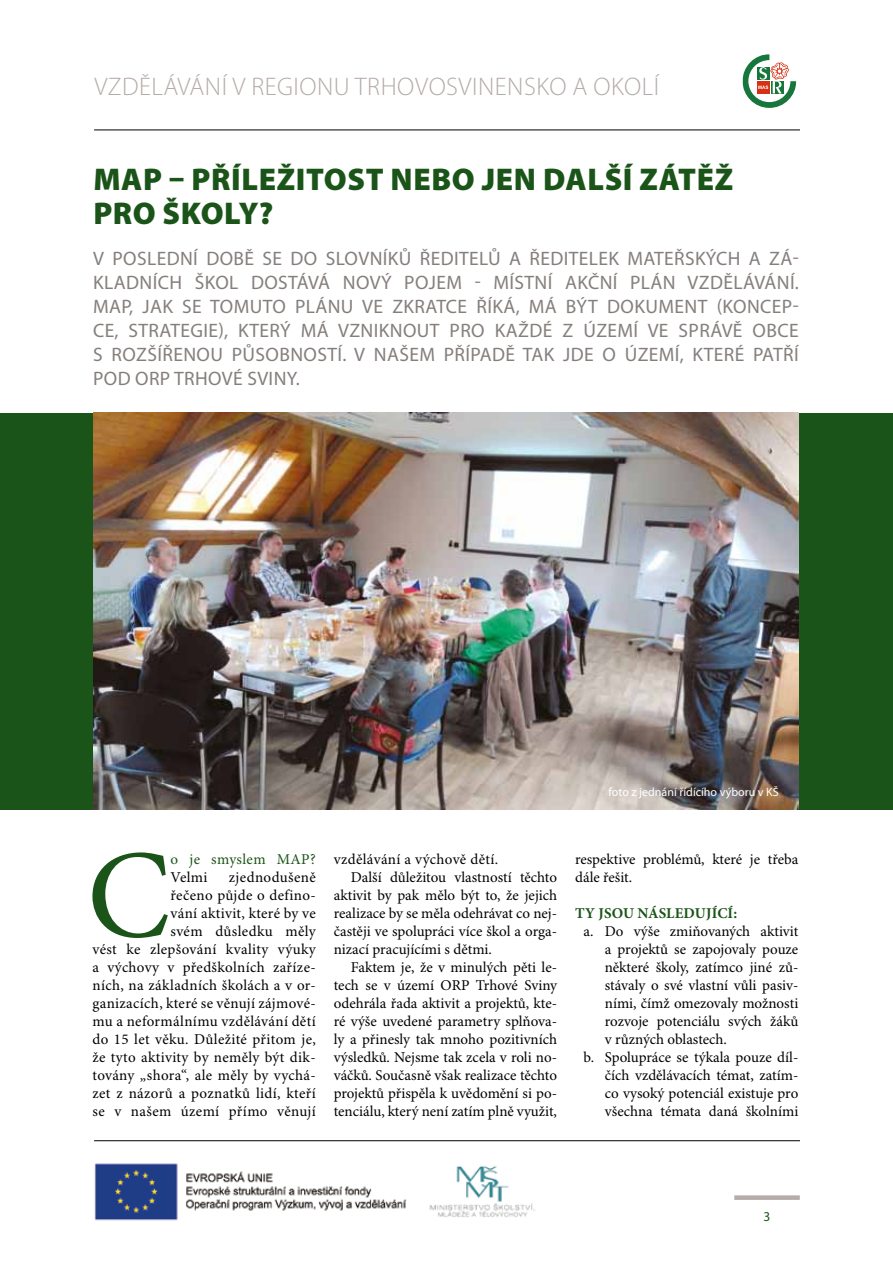
<style>
.page{position:relative;width:893px;height:1263px;background:#fff}
.page>*{position:absolute;margin:0;border:0;box-sizing:border-box;transform-origin:0 0}
.t1{font:125.7px "Minion Pro";color:#1b5418}
.t2{font:900 31.5px/34.5px "Myriad Pro";letter-spacing:.02em;color:#1b5418}
.t3{font:300 25.5px "Myriad Pro";letter-spacing:.02em;color:#b5aba8}
.t4{font:19.5px/24px "Myriad Pro";letter-spacing:.02em;color:#857f7c;text-align:justify}
.t5{font:15px/18px "Minion Pro";color:#000}
.t6{font:15px/18px "Minion Pro";letter-spacing:.025em;color:#000;text-align:right}
.t7{font:700 15px "Minion Pro";letter-spacing:.01em;color:#1b5418}
.t8{font:15px "Minion Pro";letter-spacing:.025em;color:#1b5418}
.t9{font:13.5px "Myriad Pro";color:#1b5418}
.t10{font:12px "Myriad Pro";color:#fff}
</style>
<div class="page">
<div style="left:734px;top:1195px;width:66px;height:5px;background:#b5aba8"></div>
<hr style="left:94px;top:1140px;width:706px;height:1px;background:#000">
<hr style="left:94px;top:130px;width:706px;height:1px;background:#000">
<svg style="left:742px;top:54px;width:54px;height:54px"></svg>
<img style="left:94px;top:1163px;width:441px;height:58px">
<div style="left:0;top:413px;width:893px;height:396px;background:#1b5418"></div>
<img style="left:94px;top:413px;width:705px;height:396px">
<h3 class="t3" style="left:94px;top:72px;width:566px">VZDĚLÁVÁNÍ V REGIONU TRHOVOSVINENSKO A OKOLÍ</h3>
<h2 class="t2" style="left:93px;top:162px;width:641px">MAP – PŘÍLEŽITOST NEBO JEN DALŠÍ ZÁTĚŽ<br>PRO ŠKOLY?</h2>
<h3 class="t4" style="left:93px;top:247px;width:707px">V POSLEDNÍ DOBĚ SE DO SLOVN ÍKŮ ŘEDITELŮ A ŘEDITELEK MATEŘSKÝCH AZÁ-KLADNÍCH ŠKOL DOSTÁVÁ NOVÝ POJEM - MÍSTNÍ AKČNÍ PLÁN VZDĚLÁVÁNÍ.<br>MAP, JAK SE TOMUTO PLÁNU VE ZKRATCE ŘÍKÁ, MÁ BÝT DOKUMENT (KONCEP-CE, STRATEGIE), KTERÝ MÁ VZN</h3>
<h3 class="t4" style="left:93px;top:319px;width:707px;text-indent:281px">IKNOUT PRO KAŽDÉ Z ÚZEMÍ VE SPRÁVĚ OBCE S ROZŠÍŘENOU PŮSOBNOSTÍ. V NAŠEM PŘÍPADĚ TAK JDE O ÚZEMÍ, KTERÉ PATŘÍ POD ORP TRHOVÉ SVINY.</h3>
<p class="t10" style="left:609px;top:785px;width:161px">FOTO Z JEDNÁNÍ ŘÍDÍCÍHO VÝBORU V KŠ</p>
<h1 class="t1" style="left:87px;top:821px;width:85px">C</h1>
<p class="t8" style="left:171px;top:850px;width:147px">o je smyslem MAP?</p>
<p class="t6" style="left:92px;top:869px;width:225px">zjednodušeně<br>řečeno půjde o defino-<br>vání aktivit, které by ve<br>svém důsledku měly<br>vést ke zlepšování kvality výuky a výchovy v předškolních zaříze&shy;ních, na základních školách a v or&shy;ganizacích, které se věnují zájmové&shy;mu a neformálnímu vzdělávání dětí do 15 let věku. Důležité přitom je, že tyto aktivity by neměly být dik&shy;továny „shora“, ale měly by vychá&shy;zet z názorů a poznatků lidí, kteří se v našem území přímo věnují</p>
<p class="t5" style="left:171px;top:869px;width:38px">Velmi</p>
<p class="t6" style="left:334px;top:851px;width:166px">vzdělávání a výchově dětí.</p>
<p class="t5" style="left:351px;top:869px;width:208px">Další důležitou vlastností těchto</p>
<p class="t5" style="left:334px;top:887px;width:225px">aktivit by pak mělo být to, že jejich</p>
<p class="t5" style="left:334px;top:905px;width:225px">realizace by se měla odehrávat co nej-</p>
<p class="t5" style="left:334px;top:923px;width:225px">častěji ve spolupráci více škol a orga-</p>
<p class="t5" style="left:334px;top:941px;width:160px">nizací pracujícími s dětmi.</p>
<p class="t5" style="left:351px;top:959px;width:208px">Faktem je, že v minulých pěti le-</p>
<p class="t5" style="left:334px;top:977px;width:225px">tech se v území ORP Trhové Sviny</p>
<p class="t5" style="left:334px;top:995px;width:225px">odehrála řada aktivit a projektů, kte-</p>
<p class="t5" style="left:334px;top:1013px;width:225px">ré výše uvedené parametry splňova-</p>
<p class="t5" style="left:334px;top:1031px;width:225px">ly a přinesly tak mnoho pozitivních</p>
<p class="t5" style="left:334px;top:1049px;width:225px">výsledků. Nejsme tak zcela v roli no-</p>
<p class="t5" style="left:334px;top:1067px;width:225px">váčků. Současně však realizace těchto</p>
<p class="t5" style="left:334px;top:1085px;width:225px">projektů přispěla k uvědomění si po-</p>
<p class="t5" style="left:334px;top:1103px;width:225px">tenciálu, který není zatím plně využit,</p>
<p class="t5" style="left:575px;top:851px;width:225px">respektive problémů, které je třeba dále řešit.</p>
<p class="t7" style="left:575px;top:904px;width:164px">TY JSOU NÁSLEDUJÍCÍ:</p>
<p class="t5" style="left:584px;top:923px;width:216px">a. Do výše zmiňovaných aktivit</p>
<p class="t5" style="left:605px;top:941px;width:195px">a projektů se zapojovaly pouze</p>
<p class="t5" style="left:605px;top:959px;width:195px">některé školy, zatímco jiné zů-</p>
<p class="t5" style="left:605px;top:977px;width:195px">stávaly o své vlastní vůli pasiv-</p>
<p class="t5" style="left:605px;top:995px;width:195px">ními, čímž omezovaly možnosti</p>
<p class="t5" style="left:605px;top:1013px;width:195px">rozvoje potenciálu svých žáků</p>
<p class="t5" style="left:605px;top:1031px;width:124px">v různých oblastech.</p>
<p class="t5" style="left:584px;top:1049px;width:216px">b. Spolupráce se týkala pouze díl-</p>
<p class="t5" style="left:605px;top:1067px;width:195px">čích vzdělávacích témat, zatím-</p>
<p class="t5" style="left:605px;top:1085px;width:195px">co vysoký potenciál existuje pro</p>
<p class="t5" style="left:605px;top:1103px;width:195px">všechna témata daná školními</p>
<p class="t9" style="left:764px;top:1209px;width:8px">3</p>
</div>
